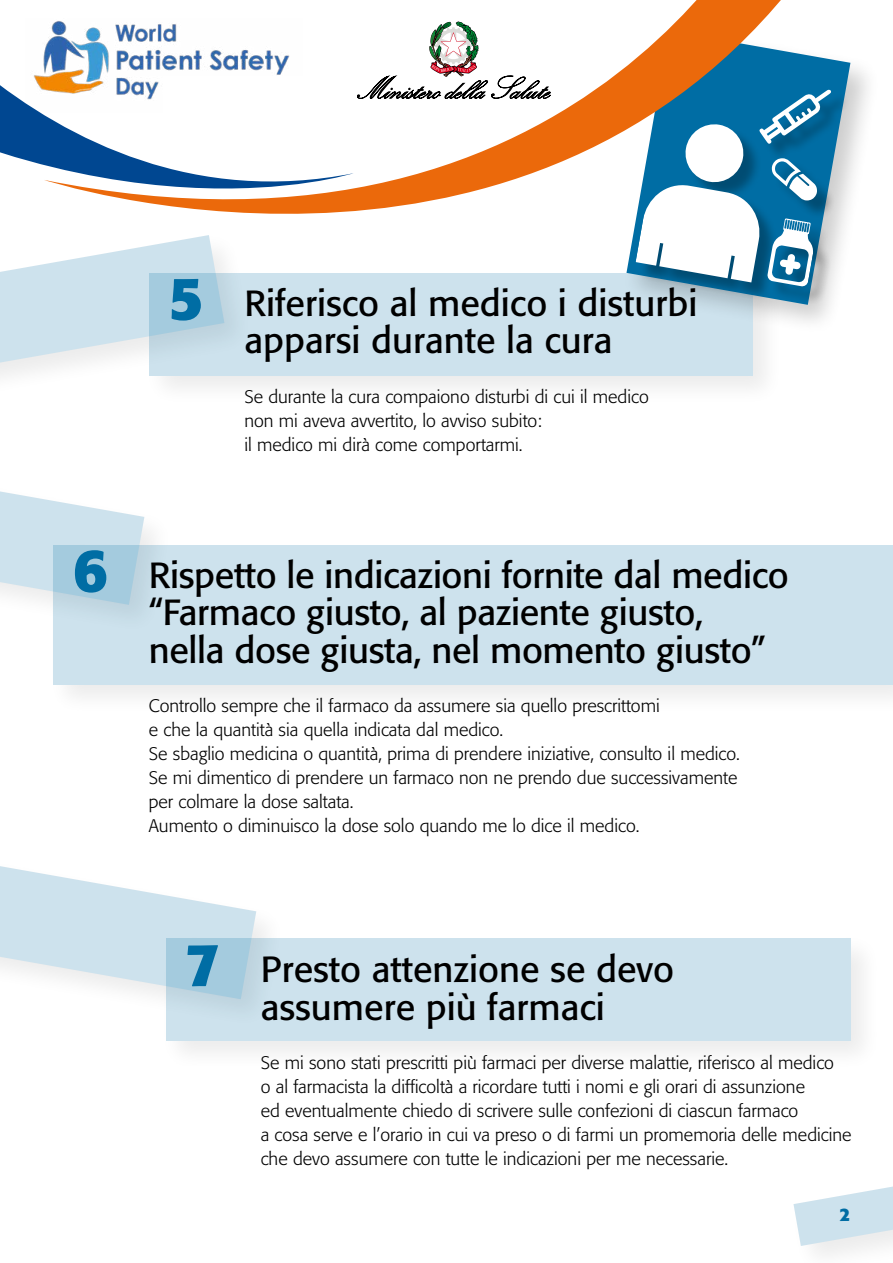
<style>
.page{position:relative;width:893px;height:1263px;background:#fff}
.page>*{position:absolute;margin:0;border:0;box-sizing:border-box;transform-origin:0 0}
.Numero{font:700 60px "Formata";color:#006da4}
.Regole{font:36px/37.5px "Formata";letter-spacing:-.01em;color:#000}
.t1{font:300 18px "Formata";color:#000}
.Numero-2{font:700 18px "Formata";color:#006da4}
</style>
<div class="page">
<svg style="left:0;top:264px;width:143px;height:112px"></svg>
<div style="left:143px;top:267px;width:641px;height:140px;background:#f8f8f8"></div>
<div style="left:149px;top:273px;width:603px;height:102px;background:#cde2ed"></div>
<div style="left:622px;top:26px;width:259px;height:309px;background:#000;opacity:.2"></div>
<svg style="left:788px;top:31px;width:62px;height:274px;fill:#006da4"></svg>
<div style="left:638px;top:93px;width:211px;height:212px;background:#000;opacity:.3"></div>
<svg style="left:788px;top:90px;width:43px;height:202px"></svg>
<svg style="left:0;top:491px;width:144px;height:109px"></svg>
<div style="left:47px;top:539px;width:846px;height:177px;background:#fafafa"></div>
<div style="left:54px;top:545px;width:839px;height:140px;background:#cde2ed"></div>
<svg style="left:0;top:866px;width:256px;height:128px"></svg>
<div style="left:159px;top:932px;width:723px;height:140px;background:#fafafa"></div>
<svg style="left:166px;top:939px;width:684px;height:102px;background:#cae0eb"></svg>
<svg style="left:44px;top:0;width:744px;height:332px"></svg>
<svg style="left:0;top:0;width:354px;height:254px"></svg>
<div style="left:163px;top:77px;width:149px;height:46px;background:#fff"></div>
<svg style="left:793px;top:1186px;width:100px;height:60px"></svg>
<p class="Numero" style="left:168px;top:261px;width:36px">5</p>
<p class="Regole" style="left:244px;top:284px;width:454px">Riferisco al medico i disturbi apparsi durante la cura</p>
<p class="t1" style="left:244px;top:386px;width:406px">Se durante la cura compaiono disturbi di cui il medico</p>
<p class="t1" style="left:244px;top:410px;width:299px">non mi aveva avvertito, lo avviso subito:</p>
<p class="t1" style="left:244px;top:434px;width:280px">il medico mi dirà come comportarmi.</p>
<p class="Numero" style="left:73px;top:533px;width:36px">6</p>
<p class="Regole" style="left:149px;top:556px;width:641px">Rispetto le indicazioni fornite dal medico “Farmaco giusto, al paziente giusto,<br>nella dose giusta, nel momento giusto”</p>
<p class="t1" style="left:149px;top:695px;width:512px">Controllo sempre che il farmaco da assumere sia quello prescrittomi</p>
<p class="t1" style="left:149px;top:719px;width:356px">e che la quantità sia quella indicata dal medico.</p>
<p class="t1" style="left:149px;top:743px;width:593px">Se sbaglio medicina o quantità, prima di prendere iniziative, consulto il medico.</p>
<p class="t1" style="left:149px;top:767px;width:590px">Se mi dimentico di prendere un farmaco non ne prendo due successivamente</p>
<p class="t1" style="left:149px;top:791px;width:206px">per colmare la dose saltata.</p>
<p class="t1" style="left:149px;top:815px;width:492px">Aumento o diminuisco la dose solo quando me lo dice il medico.</p>
<p class="Numero" style="left:185px;top:927px;width:36px">7</p>
<p class="Regole" style="left:261px;top:950px;width:415px">Presto attenzione se devo assumere più farmaci</p>
<p class="t1" style="left:261px;top:1052px;width:575px">Se mi sono stati prescritti più farmaci per diverse malattie, riferisco al medico</p>
<p class="t1" style="left:261px;top:1076px;width:546px">o al farmacista la difficoltà a ricordare tutti i nomi e gli orari di assunzione</p>
<p class="t1" style="left:261px;top:1100px;width:539px">ed eventualmente chiedo di scrivere sulle confezioni di ciascun farmaco</p>
<p class="t1" style="left:261px;top:1124px;width:592px">a cosa serve e l’orario in cui va preso o di farmi un promemoria delle medicine</p>
<p class="t1" style="left:261px;top:1148px;width:469px">che devo assumere con tutte le indicazioni per me necessarie.</p>
<p class="Numero-2" style="left:840px;top:1203px;width:12px">2</p>
</div>
